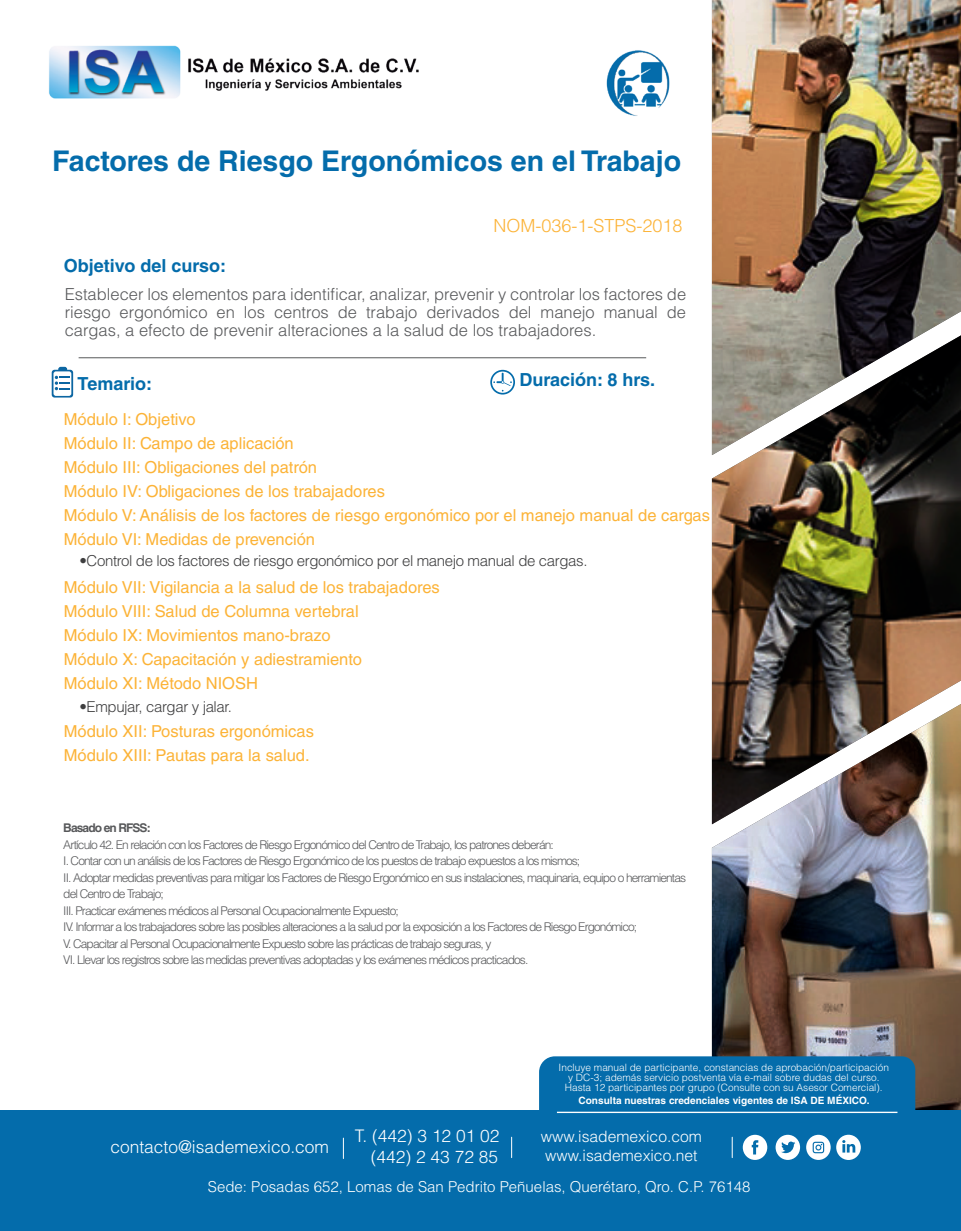
<style>
.page{position:relative;width:961px;height:1231px;background:#fff}
.page>*{position:absolute;margin:0;border:0;box-sizing:border-box;transform-origin:0 0}
.t1{font:700 28.5px "Helvetica LT Std";color:#046cab}
.t2{font:700 18px "Helvetica LT Std";color:#046cab}
.t3{font:300 18px "Helvetica LT Std";color:#fcb337}
.t4{font:300 17.4px/20.9px "Helvetica LT Std";color:#fff;text-align:right}
.t5{font:16.5px/24px "Helvetica LT Std";color:#fcb337}
.t6{font:300 16.5px/18px "Helvetica LT Std";color:#57585a;text-align:justify}
.t7{font:300 15.6px/18.8px "Helvetica LT Std";color:#fff}
.t8{font:300 15px "Helvetica LT Std";letter-spacing:-.025em;color:#3e3e3f}
.t9{font:300 15px "Helvetica LT Std";color:#fff}
.t10{font:300 12px/16.5px "Helvetica LT Std";letter-spacing:-.075em;color:#57585a}
.t11{font:700 12px "Helvetica LT Std";letter-spacing:-.075em;color:#57585a}
.t12{font:300 10.05px/10.1px "Helvetica LT Std";color:#fff;text-align:center}
.t13{font:700 10.05px "Helvetica LT Std";color:#fff}
</style>
<div class="page">
<img style="left:712px;top:0;width:249px;height:335px">
<img style="left:712px;top:824px;width:249px;height:286px">
<img style="left:712px;top:335px;width:249px;height:489px">
<img style="left:49px;top:45px;width:370px;height:54px">
<hr style="left:79px;top:357px;width:567px;height:1px;background:#57585a">
<img style="left:606px;top:50px;width:64px;height:66px">
<svg style="left:52px;top:367px;width:21px;height:30px"></svg>
<svg style="left:490px;top:370px;width:25px;height:24px"></svg>
<div style="left:0;top:1110px;width:961px;height:121px;background:#046cab"></div>
<div style="left:539px;top:1056px;width:376px;height:56px;background:#046cab"></div>
<hr style="left:557px;top:1111px;width:340px;height:2px;background:#fff">
<svg style="left:343px;top:1138px;width:1px;height:20px"></svg>
<svg style="left:731px;top:1137px;width:1px;height:20px"></svg>
<svg style="left:511px;top:1137px;width:1px;height:20px"></svg>
<svg style="left:742px;top:1134px;width:25px;height:25px"></svg>
<svg style="left:775px;top:1134px;width:25px;height:25px"></svg>
<svg style="left:836px;top:1134px;width:24px;height:26px"></svg>
<svg style="left:806px;top:1134px;width:24px;height:25px"></svg>
<h1 class="t1" style="left:52px;top:143px;width:630px">Factores de Riesgo Ergonómicos en el Trabajo</h1>
<h2 class="t2" style="left:64px;top:255px;width:164px">Objetivo del curso:</h2>
<h2 class="t3" style="left:493px;top:215px;width:191px">NOM-036-1-STPS-2018</h2>
<p class="t6" style="left:65px;top:285px;width:623px">Establecer los elementos para identificar, analizar, prevenir y controlar los factores de riesgo ergonómico en los centros de trabajo derivados del manejo manual de cargas, a efecto de prevenir alteraciones a la salud de los trabajadores.</p>
<h2 class="t2" style="left:77px;top:372px;width:76px">Temario:</h2>
<h2 class="t2" style="left:519px;top:368px;width:137px">Duración: 8 hrs.</h2>
<p class="t5" style="left:64px;top:407px;width:647px">Módulo I: Objetivo<br>Módulo II: Campo de aplicación<br>Módulo III: Obligaciones del patrón<br>Módulo IV: Obligaciones de los trabajadores<br>Módulo V: Análisis de los factores de riesgo ergonómico por el manejo manual de cargas Módulo VI: Medidas de prevención</p>
<h3 class="t5" style="left:64px;top:575px;width:377px">Módulo VII: Vigilancia a la salud de los trabajadores Módulo VIII: Salud de Columna vertebral<br>Módulo IX: Movimientos mano-brazo<br>Módulo X: Capacitación y adiestramiento<br>Módulo XI: Método NIOSH</h3>
<h3 class="t5" style="left:64px;top:719px;width:252px">Módulo XII: Posturas ergonómicas<br>Módulo XIII: Pautas para la salud.</h3>
<p class="t8" style="left:79px;top:551px;width:509px">•Control de los factores de riesgo ergonómico por el manejo manual de cargas.</p>
<p class="t8" style="left:79px;top:697px;width:154px">•Empujar, cargar y jalar.</p>
<p class="t11" style="left:63px;top:821px;width:89px">Basado en RFSS:</p>
<p class="t10" style="left:63px;top:836px;width:624px">Artículo 42. En relación con los Factores de Riesgo Ergonómico del Centro de Trabajo, los patrones deberán:<br>I. Contar con un análisis de los Factores de Riesgo Ergonómico de los puestos de trabajo expuestos a los mismos;<br>II. Adoptar medidas preventivas para mitigar los Factores de Riesgo Ergonómico en sus instalaciones, maquinaria, equipo o herramientas del Centro de Trabajo;<br>III. Practicar exámenes médicos al Personal Ocupacionalmente Expuesto;<br>IV. Informar a los trabajadores sobre las posibles alteraciones a la salud por la exposición a los Factores de Riesgo Ergonómico;<br>V. Capacitar al Personal Ocupacionalmente Expuesto sobre las prácticas de trabajo seguras, y<br>VI. Llevar los registros sobre las medidas preventivas adoptadas y los exámenes médicos practicados.</p>
<p class="t12" style="left:558px;top:1062px;width:332px">Incluye manual de participante, constancias de aprobación/participación y DC-3; además servicio postventa vía e-mail sobre dudas del curso.<br>Hasta 12 participantes por grupo (Consulte con su Asesor Comercial).</p>
<p class="t13" style="left:578px;top:1094px;width:292px">Consulta nuestras credenciales vigentes de ISA DE MÉXICO.</p>
<h3 class="t4" style="left:110px;top:1136px;width:220px">contacto@isademexico.com</h3>
<h3 class="t4" style="left:355px;top:1125px;width:146px">T. (442) 3 12 01 02 (442) 2 43 72 85</h3>
<h3 class="t7" style="left:541px;top:1127px;width:162px">www.isademexico.com www.isademexico.net</h3>
<p class="t9" style="left:208px;top:1177px;width:544px">Sede: Posadas 652, Lomas de San Pedrito Peñuelas, Querétaro, Qro. C.P. 76148</p>
</div>
